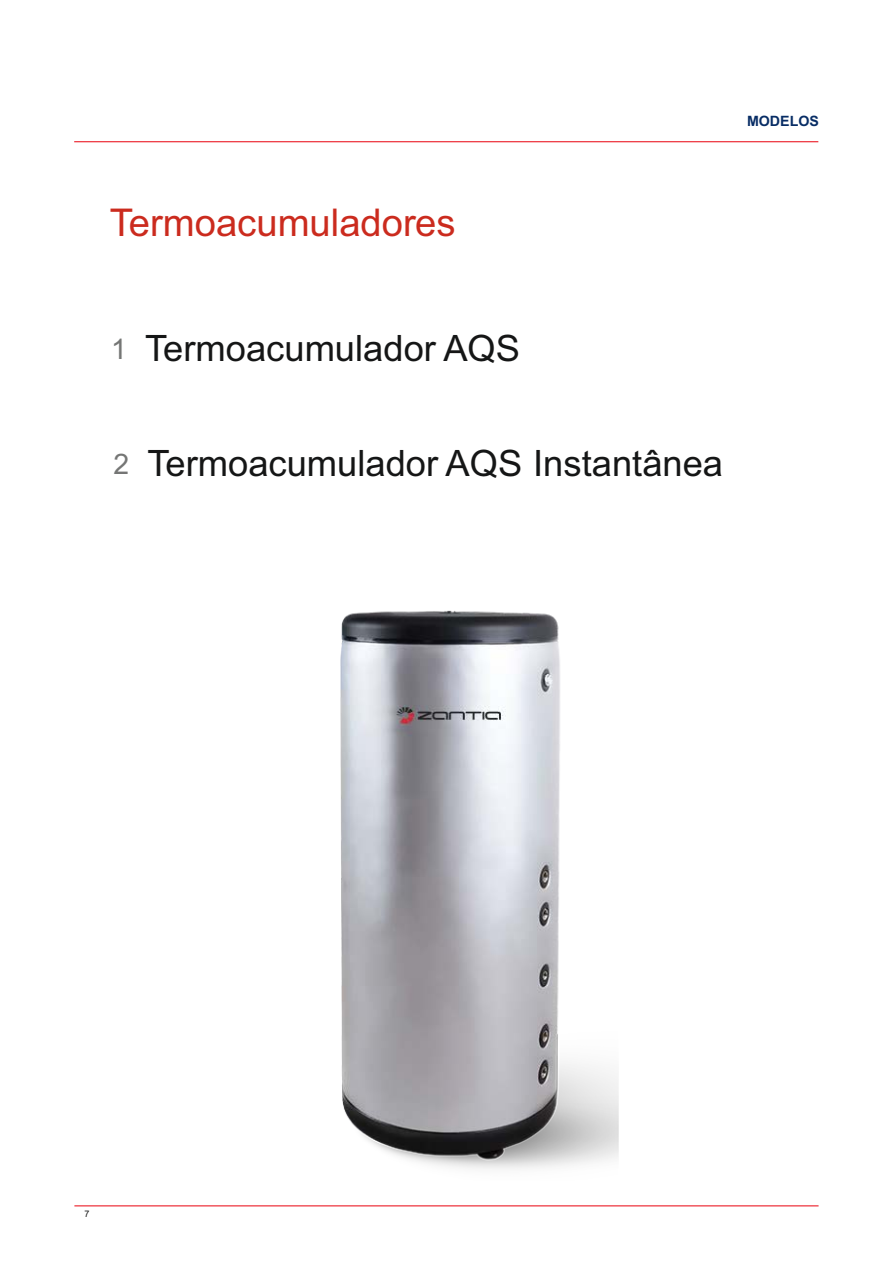
<style>
.page{position:relative;width:893px;height:1263px;background:#fff}
.page>*{position:absolute;margin:0;border:0;box-sizing:border-box;transform-origin:0 0}
.t1{font:38.25px "Arial";color:#cb2b1e}
.t2{font:36.3px "Arial";color:#151616}
.t3{font:700 14.25px "Arial";color:#082d65}
.t4{font:9px "Arial";color:#151616}
.s1{font-size:28.35px;color:#757675}
</style>
<div class="page">
<hr style="left:74px;top:141px;width:744px;height:1px;background:#e9000d">
<img style="left:340px;top:610px;width:279px;height:559px">
<hr style="left:74px;top:1205px;width:745px;height:1px;background:#e9000d">
<p class="t1" style="left:110px;top:208px;width:347px">Termoacumuladores</p>
<p class="t3" style="left:747px;top:115px;width:74px">MODELOS</p>
<p class="t2" style="left:111px;top:334px;width:411px"><span class="s1">1</span> Termoacumulador AQS</p>
<p class="t2" style="left:113px;top:449px;width:611px"><span class="s1">2</span> Termoacumulador AQS Instantânea</p>
<p class="t4" style="left:84px;top:1210px;width:7px">7</p>
</div>
